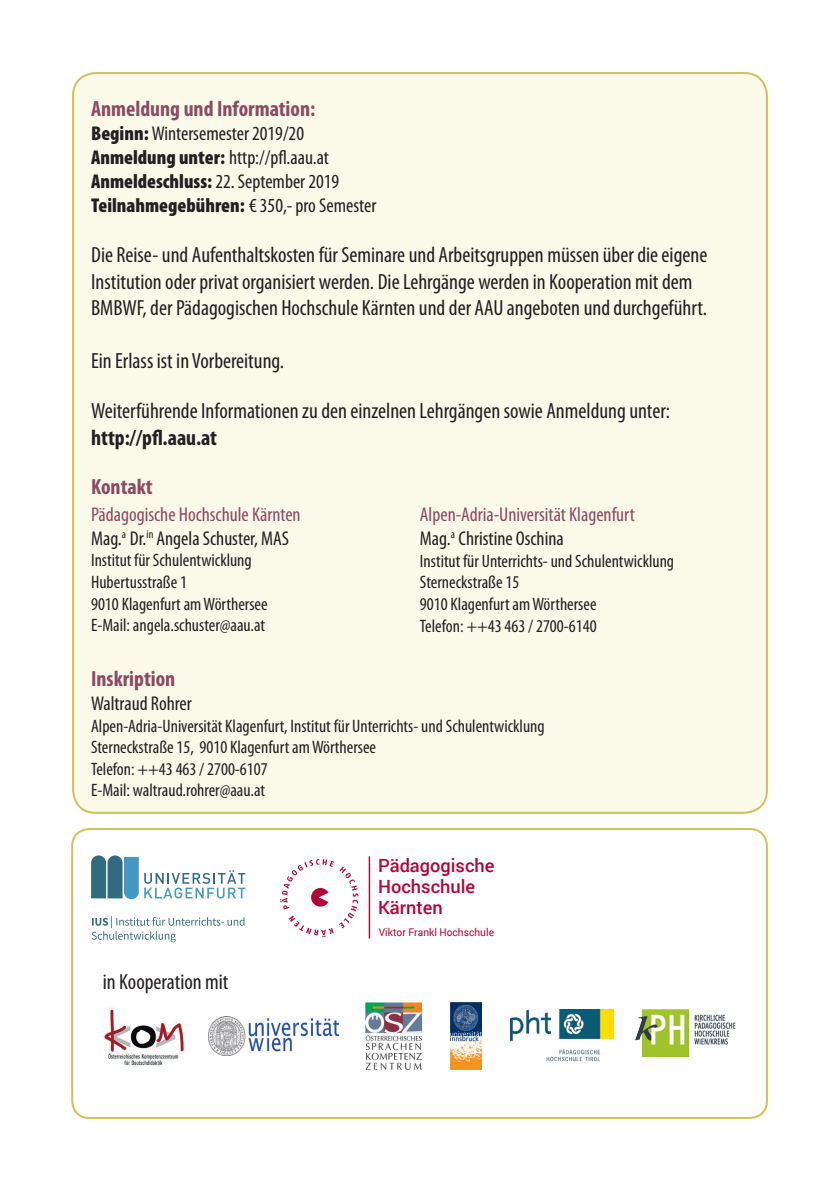
<style>
.page{position:relative;width:840px;height:1191px;background:#fff}
.page>*{position:absolute;margin:0;border:0;box-sizing:border-box;transform-origin:0 0}
.Fließtext_links_klei{font:condensed 22px/26.4px "Myriad Pro";color:#231f20}
.Fließtext_links_klei-2{font:700 condensed 22px "Myriad Pro";color:#8b4b62}
.Fließtext_links_klei-3{font:700 condensed 22px "Myriad Pro";color:#231f20}
.Fließtext_links_klei-4{font:condensed 20px "Myriad Pro";color:#231f20}
.Fließtext_links_klei-5{font:condensed 20px/24px "Myriad Pro";color:#8b4b62}
.t1{font:900 condensed 20px "Myriad Pro";color:#231f20}
.t2{font:500 18.2px/21px "Roboto";color:#b30437}
.Fließtext_links_klei-6{font:condensed 18px "Myriad Pro";color:#231f20}
.t3{font:10.6px "Roboto";color:#b30437;scale:.96 1}
.s1{font-weight:900}
.s2{font-weight:400}
.s3{color:#231f20}
</style>
<div class="page">
<div style="left:73px;top:73px;width:693px;height:740px;background:#fbf9e9;border-radius:23px"></div>
<div style="left:71px;top:828px;width:696px;height:291px;border:2px solid #cec25a;border-radius:17px"></div>
<img style="left:365px;top:1002px;width:56px;height:67px">
<img style="left:103px;top:1007px;width:82px;height:59px">
<img style="left:208px;top:1016px;width:130px;height:39px">
<img style="left:510px;top:1009px;width:102px;height:51px">
<img style="left:450px;top:1002px;width:31px;height:67px">
<img style="left:635px;top:1009px;width:101px;height:47px">
<svg style="left:91px;top:916px;width:153px;height:26px"></svg>
<svg style="left:91px;top:855px;width:154px;height:44px"></svg>
<hr style="left:368px;top:857px;width:2px;height:81px;background:#b30437">
<svg style="left:280px;top:859px;width:78px;height:78px"></svg>
<p class="Fließtext_links_klei-2" style="left:91px;top:95px;width:225px">Anmeldung und Information:</p>
<p class="Fließtext_links_klei-4" style="left:91px;top:121px;width:214px"><span class="s1">Beginn:</span> Wintersemester 2019/20</p>
<p class="Fließtext_links_klei-4" style="left:91px;top:145px;width:239px"><span class="s1">Anmeldung unter:</span> http://pfl.aau.at</p>
<p class="Fließtext_links_klei-4" style="left:91px;top:169px;width:249px"><span class="s1">Anmeldeschluss:</span> 22. September 2019</p>
<p class="t1" style="left:91px;top:194px;width:286px">Teilnahmegebühren: <span class="s2">€ 350,- pro Semester</span></p>
<p class="Fließtext_links_klei" style="left:91px;top:241px;width:617px">Die Reise- und Aufenthaltskosten für Seminare und Arbeitsgruppen müssen über die eigene<br>Institution oder privat organisiert werden. Die Lehrgänge werden in Kooperation mit dem<br>BMBWF, der Pädagogischen Hochschule Kärnten und der AAU angeboten und durchgeführt.</p>
<p class="Fließtext_links_klei" style="left:91px;top:347px;width:194px">Ein Erlass ist in Vorbereitung.</p>
<p class="Fließtext_links_klei" style="left:91px;top:397px;width:580px">Weiterführende Informationen zu den einzelnen Lehrgängen sowie Anmeldung unter:</p>
<p class="Fließtext_links_klei-3" style="left:91px;top:423px;width:127px">http://pfl.aau.at</p>
<p class="Fließtext_links_klei-2" style="left:91px;top:473px;width:63px">Kontakt</p>
<p class="Fließtext_links_klei-5" style="left:91px;top:502px;width:211px">Pädagogische Hochschule Kärnten</p>
<p class="Fließtext_links_klei-4" style="left:91px;top:526px;width:199px">Mag.<sup>a</sup> Dr.<sup>in</sup> Angela Schuster, MAS</p>
<p class="Fließtext_links_klei-6" style="left:91px;top:549px;width:162px">Institut für Schulentwicklung</p>
<p class="Fließtext_links_klei-6" style="left:91px;top:571px;width:97px">Hubertusstraße 1</p>
<p class="Fließtext_links_klei-6" style="left:91px;top:593px;width:178px">9010 Klagenfurt am Wörthersee</p>
<p class="Fließtext_links_klei-6" style="left:91px;top:614px;width:175px">E-Mail: angela.schuster@aau.at</p>
<p class="Fließtext_links_klei-5" style="left:420px;top:502px;width:216px">Alpen-Adria-Universität Klagenfurt<br><span class="s3">Mag.</span><sup>a</sup> <span class="s3">Christine Oschina</span></p>
<p class="Fließtext_links_klei-6" style="left:420px;top:550px;width:255px">Institut für Unterrichts- und Schulentwicklung</p>
<p class="Fließtext_links_klei-6" style="left:420px;top:571px;width:101px">Sterneckstraße 15</p>
<p class="Fließtext_links_klei-6" style="left:420px;top:593px;width:178px">9010 Klagenfurt am Wörthersee</p>
<p class="Fließtext_links_klei-6" style="left:420px;top:614px;width:178px">Telefon: ++43 463 / 2700-6140</p>
<p class="Fließtext_links_klei-2" style="left:91px;top:665px;width:86px">Inskription</p>
<p class="Fließtext_links_klei-4" style="left:91px;top:691px;width:102px">Waltraud Rohrer</p>
<p class="Fließtext_links_klei-6" style="left:91px;top:714px;width:455px">Alpen-Adria-Universität Klagenfurt, Institut für Unterrichts- und Schulentwicklung</p>
<p class="Fließtext_links_klei-6" style="left:91px;top:736px;width:286px">Sterneckstraße 15, 9010 Klagenfurt am Wörthersee</p>
<p class="Fließtext_links_klei-6" style="left:91px;top:758px;width:178px">Telefon: ++43 463 / 2700-6107</p>
<p class="Fließtext_links_klei-6" style="left:91px;top:779px;width:175px">E-Mail: waltraud.rohrer@aau.at</p>
<p class="Fließtext_links_klei" style="left:103px;top:968px;width:127px">in Kooperation mit</p>
<p class="t2" style="left:378px;top:854px;width:118px">Pädagogische<br>Hochschule<br>Kärnten</p>
<p class="t3" style="left:378px;top:925px;width:121px">Viktor Frankl Hochschule</p>
</div>
